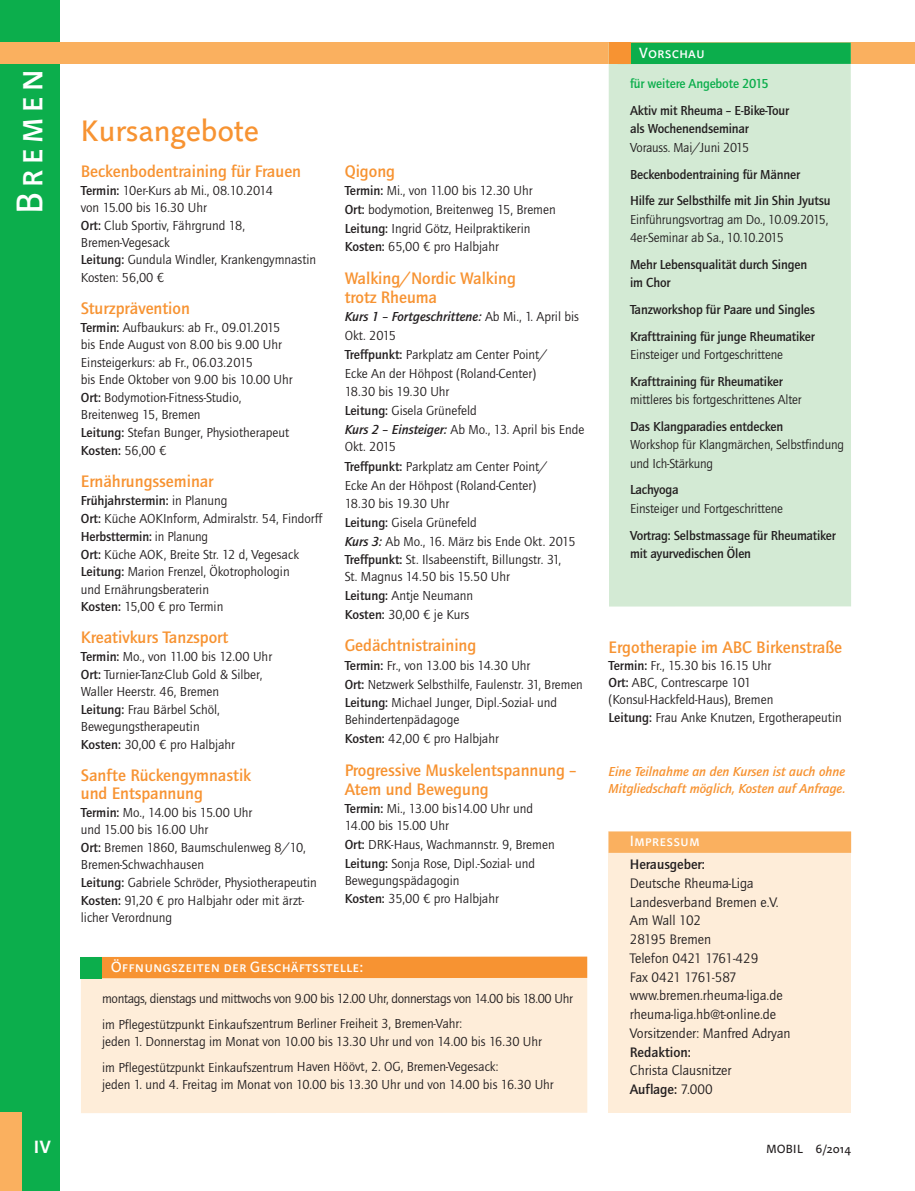
<style>
.page{position:relative;width:915px;height:1191px;background:#fff}
.page>*{position:absolute;margin:0;border:0;box-sizing:border-box;transform-origin:0 0}
.t1{font:37.5px "Linotype Projekt SC";letter-spacing:.1em;color:#fff}
.t2{font:30px "Linotype Projekt";color:#f79332}
.t3{font:700 18px "Linotype Projekt";color:#fff}
.t4{font:500 17.25px/18.8px "Quay Sans ITC";color:#f79332}
.t5{font:15px "Linotype Projekt SC";color:#fff}
.t6{font:14.25px/18.8px "Quay Sans ITC";color:#231f20}
.t7{font:500 14.25px "Quay Sans ITC";color:#231f20}
.t8{font:13.5px/17.5px "Quay Sans ITC";color:#231f20}
.t9{font:500 13.5px/18.3px "Quay Sans ITC";letter-spacing:-.01em;color:#231f20}
.t10{font:13.5px/25.8px "Quay Sans ITC";letter-spacing:-.025em;color:#231f20}
.t11{font:italic 500 13.5px/17.2px "Quay Sans ITC";color:#f79332}
.t12{font:500 13.5px "Quay Sans ITC";letter-spacing:-.01em;color:#0cae4c}
.t13{font:12px "Linotype Projekt";letter-spacing:.015em;color:#231f20}
.s1{font-weight:500}
.s2{font-weight:500;font-style:italic}
</style>
<div class="page">
<div style="left:0;top:0;width:60px;height:1191px;background:#0cae4c"></div>
<div style="left:0;top:1113px;width:21px;height:78px;background:#fab05f"></div>
<div style="left:0;top:43px;width:914px;height:21px;background:#fab05f"></div>
<div style="left:608px;top:831px;width:242px;height:282px;background:#feedd9"></div>
<div style="left:608px;top:831px;width:242px;height:22px;background:#fab05f"></div>
<div style="left:81px;top:956px;width:506px;height:157px;background:#feedd9"></div>
<div style="left:89px;top:956px;width:498px;height:22px;background:#f79332"></div>
<div style="left:81px;top:957px;width:21px;height:21px;background:#0cae4c"></div>
<div style="left:608px;top:43px;width:242px;height:563px;background:#d3ead4"></div>
<div style="left:617px;top:43px;width:233px;height:21px;background:#0cae4c"></div>
<div style="left:609px;top:43px;width:21px;height:21px;background:#f79332"></div>
<h1 class="t1" style="left:17px;top:214px;width:147px;rotate:-90deg">Bremen</h1>
<h2 class="t2" style="left:81px;top:121px;width:180px">Kursangebote</h2>
<p class="t4" style="left:81px;top:163px;width:222px">Beckenbodentraining für Frauen</p>
<p class="t8" style="left:81px;top:182px;width:237px"><span class="s1">Termin:</span> 10er-Kurs ab Mi., 08.10.2014<br>von 15.00 bis 16.30 Uhr<br><span class="s1">Ort:</span> Club Sportiv, Fährgrund 18,<br>Bremen-Vegesack<br><span class="s1">Leitung:</span> Gundula Windler, Krankengymnastin<br>Kosten: 56,00 €</p>
<p class="t4" style="left:81px;top:300px;width:110px">Sturzprävention</p>
<p class="t8" style="left:81px;top:320px;width:213px"><span class="s1">Termin:</span> Aufbaukurs: ab Fr., 09.01.2015 bis Ende August von 8.00 bis 9.00 Uhr Einsteigerkurs: ab Fr., 06.03.2015<br>bis Ende Oktober von 9.00 bis 10.00 Uhr <span class="s1">Ort:</span> Bodymotion-Fitness-Studio, Breitenweg 15, Bremen<br><span class="s1">Leitung:</span> Stefan Bunger, Physiotherapeut <span class="s1">Kosten:</span> 56,00 €</p>
<p class="t4" style="left:81px;top:473px;width:134px">Ernährungsseminar</p>
<p class="t8" style="left:81px;top:493px;width:243px"><span class="s1">Frühjahrstermin:</span> in Planung<br><span class="s1">Ort:</span> Küche AOKInform, Admiralstr. 54, Findorff <span class="s1">Herbsttermin:</span> in Planung<br><span class="s1">Ort:</span> Küche AOK, Breite Str. 12 d, Vegesack <span class="s1">Leitung:</span> Marion Frenzel, Ökotrophologin<br>und Ernährungsberaterin<br><span class="s1">Kosten:</span> 15,00 € pro Termin</p>
<p class="t4" style="left:81px;top:629px;width:149px">Kreativkurs Tanzsport</p>
<p class="t8" style="left:81px;top:648px;width:193px"><span class="s1">Termin:</span> Mo., von 11.00 bis 12.00 Uhr<br><span class="s1">Ort:</span> Turnier-Tanz-Club Gold &amp; Silber,<br>Waller Heerstr. 46, Bremen<br><span class="s1">Leitung:</span> Frau Bärbel Schöl,<br>Bewegungstherapeutin<br><span class="s1">Kosten:</span> 30,00 € pro Halbjahr</p>
<p class="t4" style="left:81px;top:767px;width:172px">Sanfte Rückengymnastik und Entspannung</p>
<p class="t8" style="left:81px;top:805px;width:237px"><span class="s1">Termin:</span> Mo., 14.00 bis 15.00 Uhr<br>und 15.00 bis 16.00 Uhr<br><span class="s1">Ort:</span> Bremen 1860, Baumschulenweg 8/10,<br>Bremen-Schwachhausen<br><span class="s1">Leitung:</span> Gabriele Schröder, Physiotherapeutin<br><span class="s1">Kosten:</span> 91,20 € pro Halbjahr oder mit ärzt&shy;licher Verordnung</p>
<p class="t4" style="left:344px;top:163px;width:52px">Qigong</p>
<p class="t8" style="left:344px;top:183px;width:212px;line-height:18.6px"><span class="s1">Termin:</span> Mi., von 11.00 bis 12.30 Uhr <span class="s1">Ort:</span> bodymotion, Breitenweg 15, Bremen <span class="s1">Leitung:</span> Ingrid Götz, Heilpraktikerin <span class="s1">Kosten:</span> 65,00 € pro Halbjahr</p>
<p class="t4" style="left:344px;top:270px;width:173px">Walking/Nordic Walking trotz Rheuma</p>
<p class="t8" style="left:344px;top:309px;width:241px;line-height:18.8px"><span class="s2">Kurs 1 – Fortgeschrittene:</span> Ab Mi., 1. April bis<br>Okt. 2015<br><span class="s1">Treffpunkt:</span> Parkplatz am Center Point/<br>Ecke An der Höhpost (Roland-Center)<br>18.30 bis 19.30 Uhr<br><span class="s1">Leitung:</span> Gisela Grünefeld<br><span class="s2">Kurs 2 – Einsteiger:</span> Ab Mo., 13. April bis Ende</p>
<p class="t8" style="left:344px;top:437px;width:204px;line-height:20.1px">Okt. 2015<br><span class="s1">Treffpunkt:</span> Parkplatz am Center Point/</p>
<p class="t8" style="left:344px;top:477px;width:232px;line-height:18.6px">Ecke An der Höhpost (Roland-Center)<br>18.30 bis 19.30 Uhr<br><span class="s1">Leitung:</span> Gisela Grünefeld<br><span class="s2">Kurs 3:</span> Ab Mo., 16. März bis Ende Okt. 2015<br><span class="s1">Treffpunkt:</span> St. Ilsabeenstift, Billungstr. 31,</p>
<p class="t8" style="left:344px;top:569px;width:167px;line-height:18.6px">St. Magnus 14.50 bis 15.50 Uhr<br><span class="s1">Leitung:</span> Antje Neumann<br><span class="s1">Kosten:</span> 30,00 € je Kurs</p>
<p class="t4" style="left:344px;top:637px;width:133px">Gedächtnistraining</p>
<p class="t8" style="left:344px;top:657px;width:239px;line-height:18.6px"><span class="s1">Termin:</span> Fr., von 13.00 bis 14.30 Uhr<br><span class="s1">Ort:</span> Netzwerk Selbsthilfe, Faulenstr. 31, Bremen<br><span class="s1">Leitung:</span> Michael Junger, Dipl.-Sozial- und</p>
<p class="t8" style="left:344px;top:711px;width:156px;line-height:18.6px">Behindertenpädagoge<br><span class="s1">Kosten:</span> 42,00 € pro Halbjahr</p>
<p class="t4" style="left:344px;top:762px;width:233px">Progressive Muskelentspannung –<br>Atem und Bewegung</p>
<p class="t8" style="left:344px;top:801px;width:190px"><span class="s1">Termin:</span> Mi., 13.00 bis14.00 Uhr und<br>14.00 bis 15.00 Uhr</p>
<p class="t8" style="left:344px;top:836px;width:211px;line-height:18.6px"><span class="s1">Ort:</span> DRK-Haus, Wachmannstr. 9, Bremen<br><span class="s1">Leitung:</span> Sonja Rose, Dipl.-Sozial- und</p>
<p class="t8" style="left:344px;top:872px;width:156px;line-height:18.6px">Bewegungspädagogin<br><span class="s1">Kosten:</span> 35,00 € pro Halbjahr</p>
<p class="t5" style="left:111px;top:961px;width:254px">Öffnungszeiten der Geschäftsstelle:</p>
<p class="t10" style="left:102px;top:986px;width:472px">montags, dienstags und mittwochs von 9.00 bis 12.00 Uhr, donnerstags von 14.00 bis 18.00 Uhr im Pflegestützpunkt Einkaufszentrum Berliner Freiheit 3, Bremen-Vahr:</p>
<p class="t8" style="left:102px;top:1029px;width:441px;line-height:25.8px">jeden 1. Donnerstag im Monat von 10.00 bis 13.30 Uhr und von 14.00 bis 16.30 Uhr im Pflegestützpunkt Einkaufszentrum Haven Höövt, 2. OG, Bremen-Vegesack:</p>
<p class="t8" style="left:102px;top:1076px;width:453px">jeden 1. und 4. Freitag im Monat von 10.00 bis 13.30 Uhr und von 14.00 bis 16.30 Uhr</p>
<p class="t5" style="left:638px;top:47px;width:67px">Vorschau</p>
<p class="t12" style="left:629px;top:79px;width:140px">für weitere Angebote 2015</p>
<p class="t9" style="left:629px;top:102px;width:161px">Aktiv mit Rheuma – E-Bike-Tour als Wochenendseminar</p>
<p class="t8" style="left:629px;top:139px;width:120px">Vorauss. Mai/Juni 2015</p>
<p class="t9" style="left:629px;top:162px;width:202px;line-height:26.8px">Beckenbodentraining für Männer<br>Hilfe zur Selbsthilfe mit Jin Shin Jyutsu</p>
<p class="t8" style="left:629px;top:211px;width:200px;line-height:18.3px">Einführungsvortrag am Do., 10.09.2015,<br>4er-Seminar ab Sa., 10.10.2015</p>
<p class="t9" style="left:629px;top:256px;width:178px">Mehr Lebensqualität durch Singen im Chor</p>
<p class="t9" style="left:629px;top:297px;width:186px;line-height:26.8px">Tanzworkshop für Paare und Singles<br>Krafttraining für junge Rheumatiker</p>
<p class="t8" style="left:629px;top:347px;width:154px">Einsteiger und Fortgeschrittene</p>
<p class="t9" style="left:629px;top:373px;width:154px">Krafttraining für Rheumatiker</p>
<p class="t8" style="left:629px;top:392px;width:173px">mittleres bis fortgeschrittenes Alter</p>
<p class="t9" style="left:629px;top:418px;width:154px">Das Klangparadies entdecken</p>
<p class="t8" style="left:629px;top:437px;width:215px;line-height:18.3px">Workshop für Klangmärchen, Selbstfindung und Ich-Stärkung</p>
<p class="t9" style="left:629px;top:482px;width:50px">Lachyoga</p>
<p class="t8" style="left:629px;top:500px;width:154px">Einsteiger und Fortgeschrittene</p>
<p class="t9" style="left:629px;top:527px;width:207px">Vortrag: Selbstmassage für Rheumatiker mit ayurvedischen Ölen</p>
<p class="t4" style="left:608px;top:638px;width:235px">Ergotherapie im ABC Birkenstraße</p>
<p class="t8" style="left:608px;top:657px;width:235px"><span class="s1">Termin:</span> Fr., 15.30 bis 16.15 Uhr<br><span class="s1">Ort:</span> ABC, Contrescarpe 101 (Konsul-Hackfeld-Haus), Bremen<br><span class="s1">Leitung:</span> Frau Anke Knutzen, Ergotherapeutin</p>
<p class="t11" style="left:608px;top:763px;width:238px">Eine Teilnahme an den Kursen ist auch ohne<br>Mitgliedschaft möglich, Kosten auf Anfrage.</p>
<p class="t5" style="left:629px;top:836px;width:71px">Impressum</p>
<p class="t7" style="left:629px;top:859px;width:77px">Herausgeber:</p>
<p class="t6" style="left:629px;top:875px;width:162px">Deutsche Rheuma-Liga<br>Landesverband Bremen e.V.<br>Am Wall 102<br>28195 Bremen<br>Telefon 0421 1761-429<br>Fax 0421 1761-587 www.bremen.rheuma-liga.de rheuma-liga.hb@t-online.de<br>Vorsitzender: Manfred Adryan</p>
<p class="t7" style="left:629px;top:1046px;width:62px">Redaktion:</p>
<p class="t6" style="left:629px;top:1062px;width:103px">Christa Clausnitzer<br><span class="s1">Auflage:</span> 7.000</p>
<h3 class="t3" style="left:34px;top:1140px;width:19px">IV</h3>
<p class="t13" style="left:766px;top:1144px;width:86px">MOBIL 6/2014</p>
</div>
